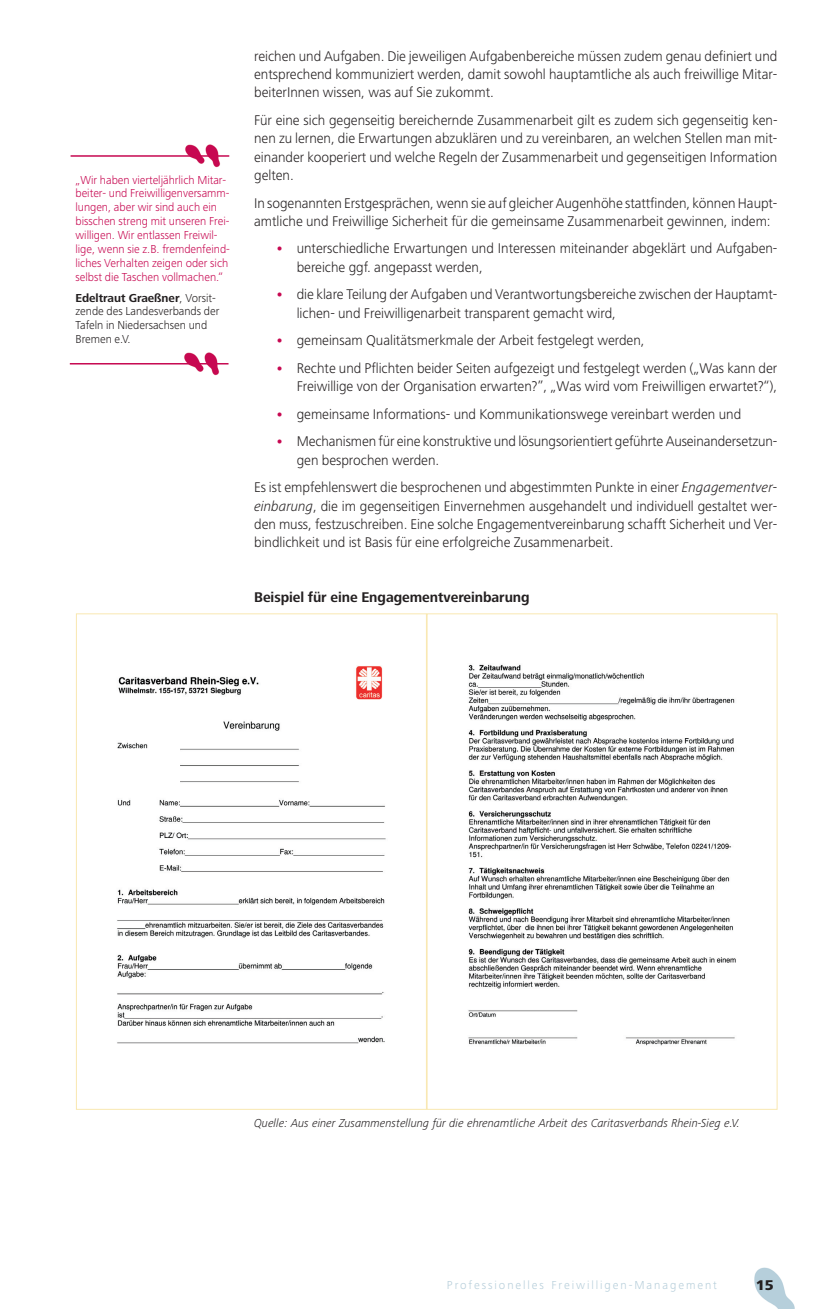
<style>
.page{position:relative;width:829px;height:1309px;background:#fff}
.page>*{position:absolute;margin:0;border:0;box-sizing:border-box;transform-origin:0 0}
.t1{font:800 14.7px "Frutiger Next LT";color:#231f20}
.t2{font:300 14.55px/18.5px "Frutiger Next LT";letter-spacing:-.005em;color:#231f20}
.t3{font:700 14.55px "Frutiger Next LT";letter-spacing:-.005em;color:#231f20}
.t4{font:300 12px/14px "Frutiger Next LT";letter-spacing:-.005em;color:#c70851}
.t5{font:italic 300 12px "Frutiger Next LT";letter-spacing:-.005em;color:#231f20}
.t6{font:300 12px/14px "Frutiger Next LT";letter-spacing:-.005em;color:#231f20}
.t7{font:300 12px "Frutiger Next LT";letter-spacing:.16em;color:#b6ceda}
.s1{font-weight:700}
.s2{font-weight:700;color:#c70851}
.s3{font-style:italic}
</style>
<div class="page">
<img style="left:754px;top:1267px;width:41px;height:42px">
<img style="left:185px;top:144px;width:35px;height:24px">
<hr style="left:71px;top:155px;width:158px;height:2px;background:#c70851">
<img style="left:181px;top:352px;width:43px;height:24px">
<hr style="left:70px;top:363px;width:158px;height:1px;background:#c70851">
<img style="left:117px;top:666px;width:269px;height:378px">
<svg style="left:468px;top:664px;width:268px;height:382px"></svg>
<p class="t4" style="left:75px;top:174px;width:156px">„Wir haben vierteljährlich Mitar&shy;beiter- und Freiwilligenversamm&shy;lungen, aber wir sind auch ein bisschen streng mit unseren Frei&shy;willigen. Wir entlassen Freiwil&shy;lige, wenn sie z.B. fremdenfeind&shy;liches Verhalten zeigen oder sich selbst die Taschen vollmachen.“</p>
<p class="t6" style="left:75px;top:292px;width:145px"><span class="s1">Edeltraut Graeßner</span>, Vorsit&shy;zende des Landesverbands der<br>Tafeln in Niedersachsen und<br>Bremen e.V.</p>
<p class="t2" style="left:254px;top:48px;width:525px;text-align:justify">reichen und Aufgaben. Die jeweiligen Aufgabenbereiche müssen zudem genau definiert und entsprechend kommuniziert werden, damit sowohl hauptamtliche als auch freiwillige Mitar&shy;beiterInnen wissen, was auf Sie zukommt.</p>
<p class="t2" style="left:254px;top:112px;width:525px;text-align:justify">Für eine sich gegenseitig bereichernde Zusammenarbeit gilt es zudem sich gegenseitig ken&shy;nen zu lernen, die Erwartungen abzuklären und zu vereinbaren, an welchen Stellen man mit&shy;einander kooperiert und welche Regeln der Zusammenarbeit und gegenseitigen Information gelten.</p>
<p class="t2" style="left:254px;top:195px;width:524px">In sogenannten Erstgesprächen, wenn sie auf gleicher Augenhöhe stattfinden, können Haupt&shy;amtliche und Freiwillige Sicherheit für die gemeinsame Zusammenarbeit gewinnen, indem:</p>
<p class="t2" style="left:297px;top:241px;width:482px;text-indent:-21px"><span class="s2">•</span> unterschiedliche Erwartungen und Interessen miteinander abgeklärt und Aufgaben&shy;bereiche ggf. angepasst werden,</p>
<p class="t2" style="left:297px;top:287px;width:482px;text-indent:-21px"><span class="s2">•</span> die klare Teilung der Aufgaben und Verantwortungsbereiche zwischen der Hauptamt&shy;lichen- und Freiwilligenarbeit transparent gemacht wird,</p>
<p class="t2" style="left:275px;top:332px;width:370px"><span class="s2">•</span> gemeinsam Qualitätsmerkmale der Arbeit festgelegt werden,</p>
<p class="t2" style="left:275px;top:360px;width:503px;text-align:right"><span class="s2">•</span> Rechte und Pflichten beider Seiten aufgezeigt und festgelegt werden („Was kann der<br>Freiwillige von der Organisation erwarten?”, „Was wird vom Freiwilligen erwartet?“),</p>
<p class="t2" style="left:275px;top:406px;width:467px"><span class="s2">•</span> gemeinsame Informations- und Kommunikationswege vereinbart werden und</p>
<p class="t2" style="left:297px;top:433px;width:482px;text-indent:-21px"><span class="s2">•</span> Mechanismen für eine konstruktive und lösungsorientiert geführte Auseinandersetzun&shy;gen besprochen werden.</p>
<p class="t2" style="left:254px;top:479px;width:524px;text-align:justify">Es ist empfehlenswert die besprochenen und abgestimmten Punkte in einer <span class="s3">Engagementver&shy;einbarung</span>, die im gegenseitigen Einvernehmen ausgehandelt und individuell gestaltet wer&shy;den muss, festzuschreiben. Eine solche Engagementvereinbarung schafft Sicherheit und Ver&shy;bindlichkeit und ist Basis für eine erfolgreiche Zusammenarbeit.</p>
<p class="t3" style="left:254px;top:592px;width:277px">Beispiel für eine Engagementvereinbarung</p>
<p class="t5" style="left:254px;top:1118px;width:487px">Quelle: Aus einer Zusammen stellung für die ehrenamtliche Arbeit des Caritasverbands Rhein-Sieg e.V.</p>
<p class="t7" style="left:447px;top:1280px;width:271px">Professionelles Freiwilligen-Management</p>
<p class="t1" style="left:755px;top:1279px;width:20px">15</p>
</div>
